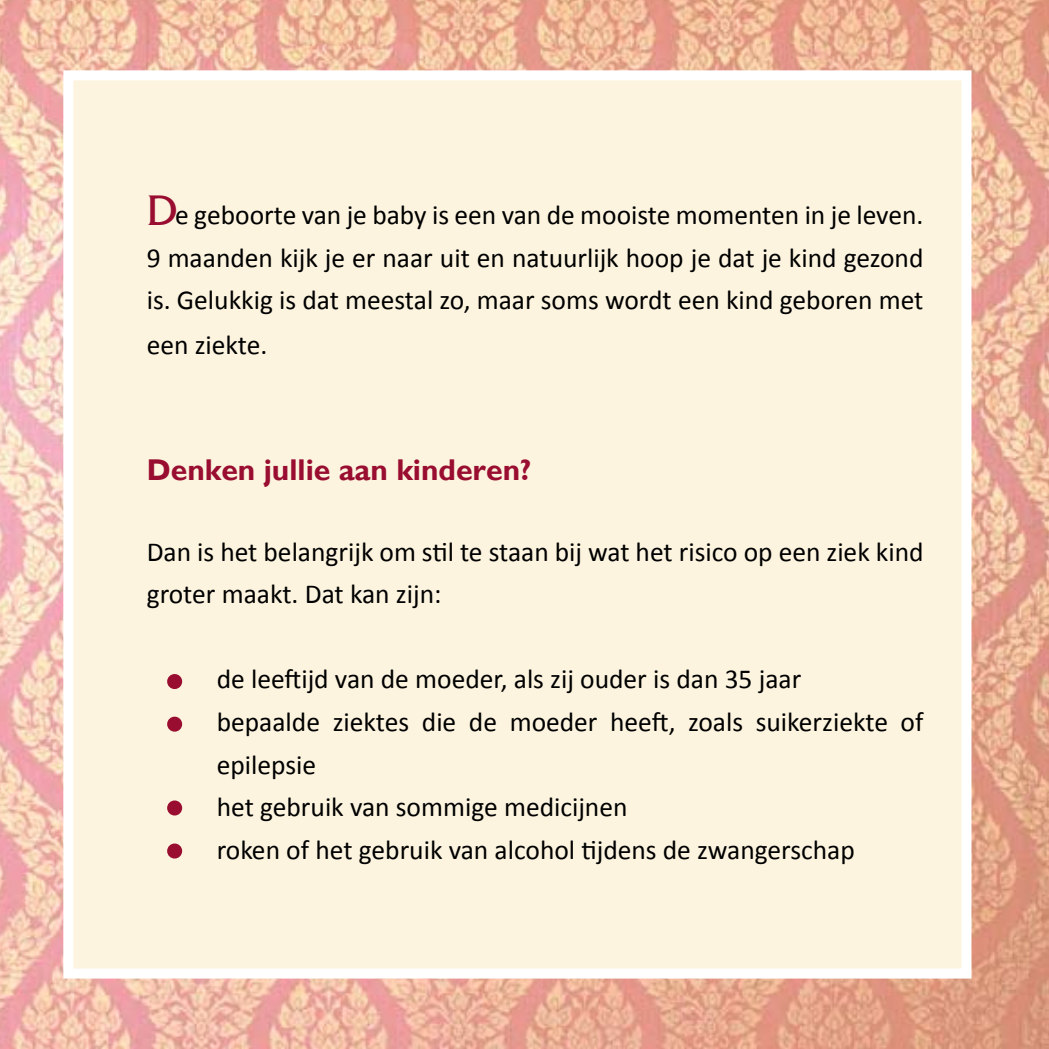
<style>
.page{position:relative;width:1049px;height:1049px;background:#fff}
.page>*{position:absolute;margin:0;border:0;box-sizing:border-box;transform-origin:0 0}
.t1{font:45px "France Plain";color:#990d30}
.t2{font:700 30px "Gill Sans";color:#990d30}
.t3{font:27.5px/42.5px "Calibri";color:#000}
</style>
<div class="page">
<img style="left:0;top:0;width:1049px;height:1049px">
<div style="left:68px;top:75px;width:898px;height:898px;background:#fcf4df"></div>
<div style="left:63px;top:70px;width:908px;height:908px;border:10px solid #fff"></div>
<div style="left:170px;top:803px;width:10px;height:10px;background:#990d30;border-radius:50%"></div>
<div style="left:167px;top:800px;width:15px;height:15px;border:5px solid #990d30;border-radius:50%"></div>
<div style="left:170px;top:676px;width:10px;height:10px;background:#990d30;border-radius:50%"></div>
<div style="left:167px;top:674px;width:15px;height:15px;border:5px solid #990d30;border-radius:50%"></div>
<div style="left:170px;top:719px;width:10px;height:10px;background:#990d30;border-radius:50%"></div>
<div style="left:167px;top:717px;width:15px;height:15px;border:5px solid #990d30;border-radius:50%"></div>
<div style="left:170px;top:846px;width:10px;height:10px;background:#990d30;border-radius:50%"></div>
<div style="left:167px;top:843px;width:15px;height:15px;border:5px solid #990d30;border-radius:50%"></div>
<h1 class="t1" style="left:147px;top:185px;width:32px">D</h1>
<p class="t3" style="left:147px;top:193px;width:778px;text-align:justify;text-indent:28px">e geboorte van je baby is een van de mooiste momenten in je leven.<br>9 maanden kijk je er naar uit en natuurlijk hoop je dat je kind gezond is. Gelukkig is dat meestal zo, maar soms wordt een kind geboren met</p>
<p class="t3" style="left:147px;top:323px;width:122px">een ziekte.</p>
<p class="t2" style="left:147px;top:452px;width:386px">Denken jullie aan kinderen?</p>
<p class="t3" style="left:147px;top:529px;width:778px">Dan is het belangrijk om stil te staan bij wat het risico op een ziek kind groter maakt. Dat kan zijn:</p>
<p class="t3" style="left:217px;top:657px;width:708px">de leeftijd van de moeder, als zij ouder is dan 35 jaar<br>bepaalde ziektes die de moeder heeft, zoals suikerziekte of epilepsie<br>het gebruik van sommige medicijnen<br>roken of het gebruik van alcohol tijdens de zwangerschap</p>
</div>
